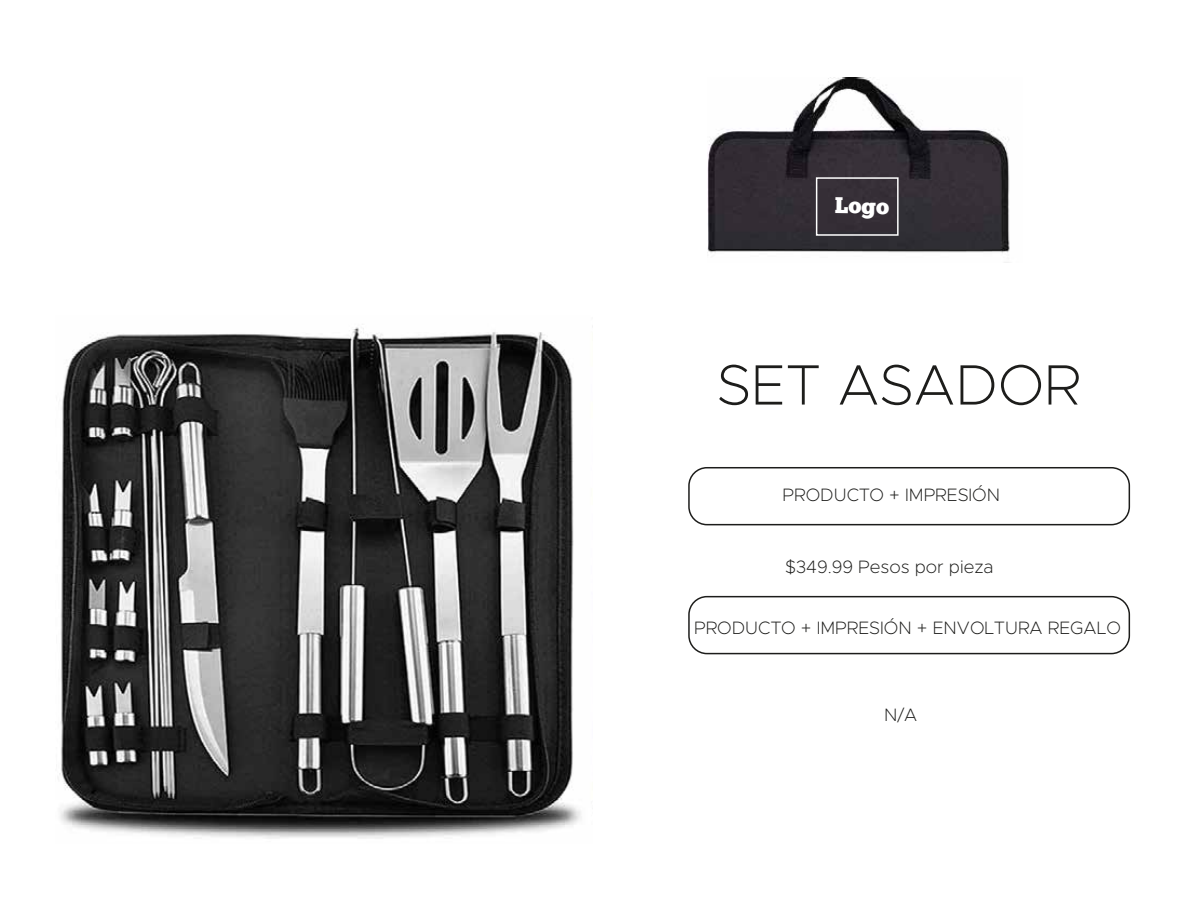
<style>
.page{position:relative;width:1188px;height:918px;background:#fff}
.page>*{position:absolute;margin:0;border:0;box-sizing:border-box;transform-origin:0 0}
.t1{font:200 57px "Metropolis";color:#1d1d1b}
.t2{font:22.5px "Chunk Five Ex";color:#fff}
.t3{font:200 18px "Metropolis";color:#1d1d1b}
</style>
<div class="page">
<div style="left:688px;top:467px;width:442px;height:58px;border:2px solid #1d1d1b;border-radius:18px"></div>
<div style="left:688px;top:596px;width:442px;height:58px;border:2px solid #1d1d1b;border-radius:18px"></div>
<img style="left:707px;top:78px;width:303px;height:175px">
<img style="left:59px;top:327px;width:523px;height:512px">
<div style="left:816px;top:177px;width:83px;height:59px;border:2px solid #fff"></div>
<p class="t2" style="left:835px;top:188px;width:56px;rotate:1deg">Logo</p>
<h1 class="t1" style="left:717px;top:350px;width:366px">SET ASADOR</h1>
<p class="t3" style="left:783px;top:484px;width:219px">PRODUCTO + IMPRESIÓN</p>
<p class="t3" style="left:785px;top:556px;width:210px">$349.99 Pesos por pieza</p>
<p class="t3" style="left:694px;top:616px;width:428px">PRODUCTO + IMPRESIÓN + ENVOLTURA REGALO</p>
<p class="t3" style="left:884px;top:703px;width:35px">N/A</p>
</div>
